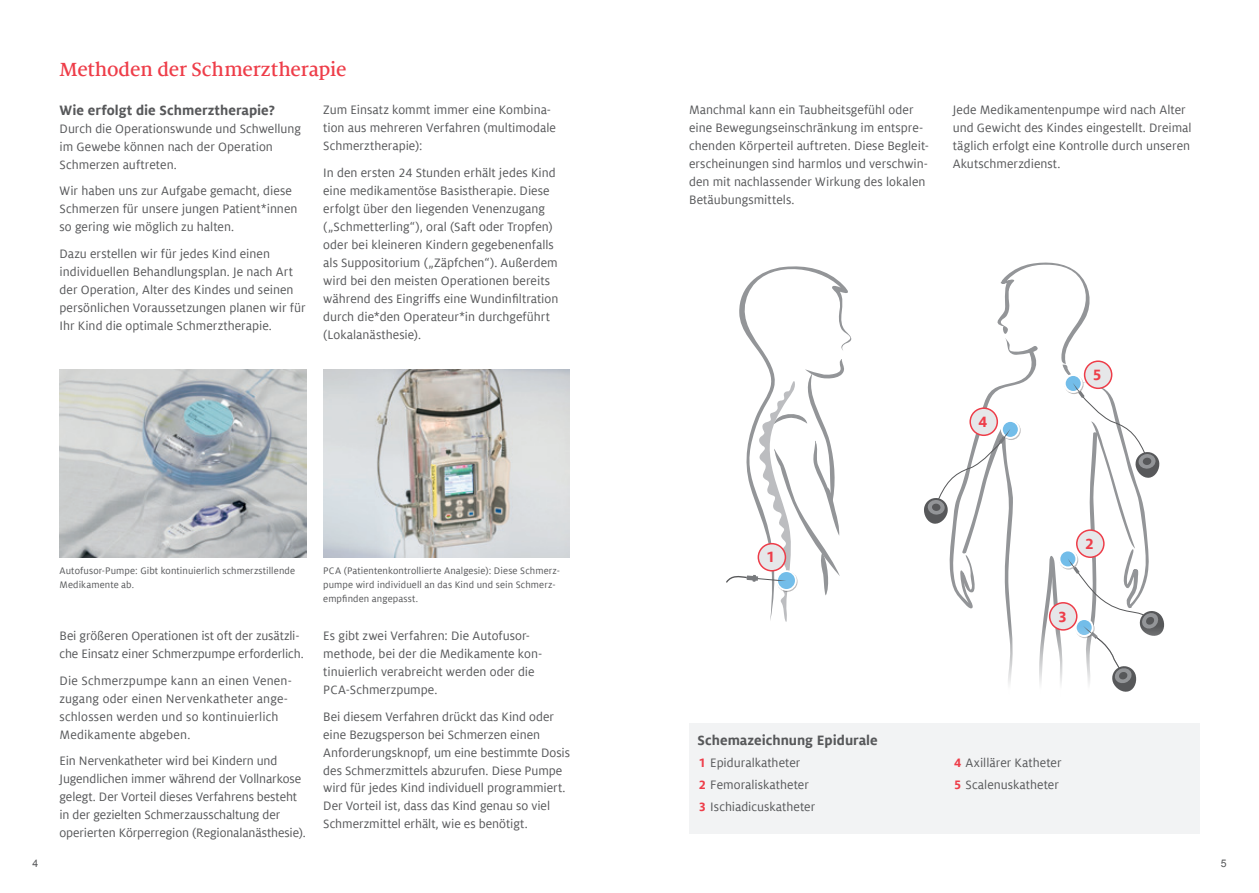
<style>
.page{position:relative;width:1259px;height:893px;background:#fff}
.page>*{position:absolute;margin:0;border:0;box-sizing:border-box;transform-origin:0 0}
.t1{font:500 21px "Milo Serif Offc Pro";letter-spacing:-.015em;color:#ee3d49}
.t2{font:700 16.5px "Milo Offc Pro";color:#ee3d49}
.t3{font:700 15px "Milo Offc Pro";color:#57585a}
.t4{font:13.5px/18px "Milo Offc Pro";color:#57585a}
.t5{font:10.5px/14.2px "Milo Offc Pro";letter-spacing:.01em;color:#57585a}
.t6{font:10.5px "Arial";color:#57585a}
.s1{font-weight:700;color:#ee3d49}
</style>
<div class="page">
<img style="left:60px;top:370px;width:246px;height:187px">
<img style="left:323px;top:370px;width:247px;height:187px">
<div style="left:689px;top:723px;width:510px;height:110px;background:#f2f3f4"></div>
<svg style="left:726px;top:266px;width:126px;height:356px"></svg>
<svg style="left:924px;top:262px;width:241px;height:430px"></svg>
<div style="left:758px;top:544px;width:27px;height:27px;background:#e6e7e9;border-radius:50%"></div>
<div style="left:757px;top:543px;width:29px;height:28px;border:2px solid #ee3d49;border-radius:50%"></div>
<div style="left:970px;top:408px;width:27px;height:27px;background:#e6e7e9;border-radius:50%"></div>
<div style="left:969px;top:407px;width:29px;height:29px;border:2px solid #ee3d49;border-radius:50%"></div>
<div style="left:1084px;top:361px;width:27px;height:27px;background:#e6e7e9;border-radius:50%"></div>
<div style="left:1083px;top:360px;width:29px;height:29px;border:2px solid #ee3d49;border-radius:50%"></div>
<div style="left:1076px;top:530px;width:28px;height:27px;background:#e6e7e9;border-radius:50%"></div>
<div style="left:1076px;top:529px;width:28px;height:29px;border:2px solid #ee3d49;border-radius:50%"></div>
<div style="left:1049px;top:603px;width:27px;height:27px;background:#e6e7e9;border-radius:50%"></div>
<div style="left:1049px;top:602px;width:28px;height:29px;border:2px solid #ee3d49;border-radius:50%"></div>
<h1 class="t1" style="left:60px;top:58px;width:288px">Methoden der Schmerztherapie</h1>
<p class="t3" style="left:60px;top:101px;width:217px">Wie erfolgt die Schmerztherapie?</p>
<p class="t4" style="left:60px;top:119px;width:243px">Durch die Operationswunde und Schwellung im Gewebe können nach der Operation<br>Schmerzen auftreten.</p>
<p class="t4" style="left:60px;top:182px;width:239px">Wir haben uns zur Aufgabe gemacht, diese<br>Schmerzen für unsere jungen Patient*innen so gering wie möglich zu halten.</p>
<p class="t4" style="left:60px;top:244px;width:248px">Dazu erstellen wir für jedes Kind einen individuellen Behandlungsplan. Je nach Art der Operation, Alter des Kindes und seinen persönlichen Voraussetzungen planen wir für Ihr Kind die optimale Schmerztherapie.</p>
<p class="t4" style="left:323px;top:101px;width:234px">Zum Einsatz kommt immer eine Kombina&shy;tion aus mehreren Verfahren (multimodale<br>Schmerztherapie):</p>
<p class="t4" style="left:323px;top:164px;width:237px">In den ersten 24 Stunden erhält jedes Kind eine medikamentöse Basistherapie. Diese erfolgt über den liegenden Venenzugang („Schmetterling“), oral (Saft oder Tropfen) oder bei kleineren Kindern gegebenenfalls als Suppositorium („Zäpfchen“). Außerdem wird bei den meisten Operationen bereits während des Eingriffs eine Wundinfiltration durch die*den Operateur*in durchgeführt (Lokalanästhesie).</p>
<p class="t5" style="left:60px;top:564px;width:237px">Autofusor-Pumpe: Gibt kontinuierlich schmerzstillende<br>Medikamente ab.</p>
<p class="t5" style="left:323px;top:564px;width:238px">PCA (Patientenkontrollierte Analgesie): Diese Schmerz&shy;pumpe wird individuell an das Kind und sein Schmerz&shy;empfinden angepasst.</p>
<p class="t4" style="left:60px;top:627px;width:246px">Bei größeren Operationen ist oft der zusätzli&shy;che Einsatz einer Schmerzpumpe erforderlich.</p>
<p class="t4" style="left:60px;top:671px;width:234px">Die Schmerzpumpe kann an einen Venen&shy;zugang oder einen Nervenkatheter ange&shy;schlossen werden und so kontinuierlich Medikamente abgeben.</p>
<p class="t4" style="left:60px;top:752px;width:248px">Ein Nervenkatheter wird bei Kindern und Jugendlichen immer während der Vollnarkose gelegt. Der Vorteil dieses Verfahrens besteht in der gezielten Schmerzausschaltung der operierten Körperregion (Regionalanästhesie).</p>
<p class="t4" style="left:323px;top:627px;width:220px">Es gibt zwei Verfahren: Die Autofusor&shy;methode, bei der die Medikamente kon&shy;tinuierlich verabreicht werden oder die PCA-Schmerzpumpe.</p>
<p class="t4" style="left:323px;top:707px;width:248px">Bei diesem Verfahren drückt das Kind oder eine Bezugsperson bei Schmerzen einen Anforderungsknopf, um eine bestimmte Dosis des Schmerzmittels abzurufen. Diese Pumpe wird für jedes Kind individuell programmiert.<br>Der Vorteil ist, dass das Kind genau so viel Schmerzmittel erhält, wie es benötigt.</p>
<p class="t4" style="left:689px;top:101px;width:241px">Manchmal kann ein Taubheitsgefühl oder eine Bewegungseinschränkung im entspre&shy;chenden Körperteil auftreten. Diese Begleit&shy;erscheinungen sind harmlos und verschwin&shy;den mit nachlassender Wirkung des lokalen Betäubungsmittels.</p>
<p class="t4" style="left:952px;top:101px;width:240px">Jede Medikamentenpumpe wird nach Alter und Gewicht des Kindes eingestellt. Dreimal täglich erfolgt eine Kontrolle durch unseren Akutschmerzdienst.</p>
<p class="t2" style="left:766px;top:548px;width:10px">1</p>
<p class="t2" style="left:978px;top:412px;width:10px">4</p>
<p class="t2" style="left:1093px;top:365px;width:10px">5</p>
<p class="t2" style="left:1085px;top:534px;width:10px">2</p>
<p class="t2" style="left:1058px;top:607px;width:10px">3</p>
<p class="t3" style="left:697px;top:731px;width:182px">Schemazeichnung Epidurale</p>
<p class="t4" style="left:699px;top:752px;width:118px;line-height:22.2px"><span class="s1">1</span> Epiduralkatheter<br><span class="s1">2</span> Femoraliskatheter<br><span class="s1">3</span> Ischiadicuskatheter</p>
<p class="t4" style="left:954px;top:752px;width:109px;line-height:22.2px"><span class="s1">4</span> Axillärer Katheter<br><span class="s1">5</span> Scalenuskatheter</p>
<p class="t6" style="left:32px;top:856px;width:7px">4</p>
<p class="t6" style="left:1220px;top:856px;width:7px">5</p>
</div>
